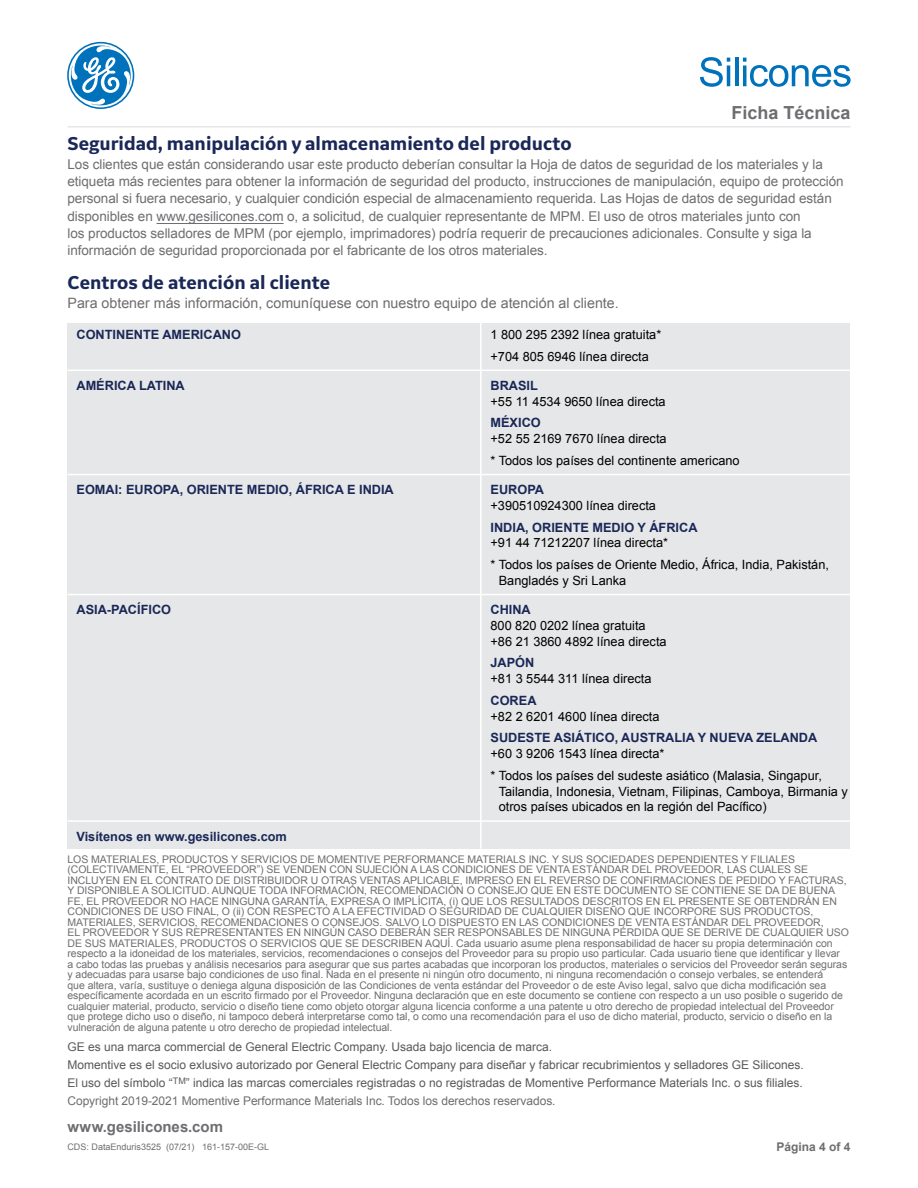
<style>
.page{position:relative;width:918px;height:1188px;background:#fff}
.page>*{position:absolute;margin:0;border:0;box-sizing:border-box;transform-origin:0 0}
.t1{font:700 19.5px "GE Inspira Sans";color:#1a2857}
.t2{font:700 18px "Arial";color:#6d6e71}
.t3{font:700 15px "Arial";color:#6d6e71}
.t4{font:14.25px "Arial";color:#6d6d6d}
.t5{font:13.5px/17.2px "Arial";letter-spacing:-.005em;color:#6d6e71}
.t6{font:12.75px/21.8px "Arial";color:#000}
.t7{font:700 12.75px "Arial";color:#1a2857}
.t8{font:12px/18px "Arial";color:#595959}
.t9{font:700 12px "Arial";color:#6d6e71}
.t10{font:10.5px/10.5px "Arial";letter-spacing:-.005em;color:#6d6e71}
.t11{font:9px "Arial";color:#6d6e71}
.s1{color:#6d6e71}
</style>
<div class="page">
<hr style="left:68px;top:126px;width:782px;height:2px;background:#e6e7e8">
<svg style="left:67px;top:42px;width:67px;height:67px"></svg>
<svg style="left:700px;top:57px;width:30px;height:30px"></svg>
<hr style="left:727px;top:66px;width:3px;height:20px;background:#0072bc">
<hr style="left:735px;top:58px;width:3px;height:28px;background:#0072bc">
<svg style="left:743px;top:58px;width:108px;height:29px"></svg>
<hr style="left:157px;top:223px;width:127px;height:1px;background:#6d6e71">
<div style="left:68px;top:323px;width:782px;height:526px;background:#e6e7e8"></div>
<hr style="left:68px;top:370px;width:782px;height:1px;background:#fff">
<hr style="left:68px;top:474px;width:782px;height:1px;background:#fff">
<hr style="left:68px;top:594px;width:782px;height:1px;background:#fff">
<hr style="left:68px;top:820px;width:782px;height:2px;background:#fff">
<hr style="left:480px;top:322px;width:2px;height:527px;background:#fff">
<h2 class="t2" style="left:731px;top:101px;width:121px">Ficha Técnica</h2>
<h1 class="t1" style="left:68px;top:131px;width:506px">Seguridad, manipulación y almacenamiento del producto</h1>
<p class="t5" style="left:68px;top:156px;width:778px">Los clientes que están considerando usar este producto deberían consultar la Hoja de datos de seguridad de los materiales y la etiqueta más recientes para obtener la información de seguridad del producto, instrucciones de manipulación, equipo de protección personal si fuera necesario, y cualquier condición especial de almacenamiento requerida. Las Hojas de datos de seguridad están disponibles en www.gesilicones.com o, a solicitud, de cualquier representante de MPM. El uso de otros materiales junto con<br>los productos selladores de MPM (por ejemplo, imprimadores) podría requerir de precauciones adicionales. Consulte y siga la información de seguridad proporcionada por el fabricante de los otros materiales.</p>
<h1 class="t1" style="left:68px;top:270px;width:264px">Centros de atención al cliente</h1>
<h3 class="t4" style="left:68px;top:294px;width:553px">Para obtener más información, comuníquese con nuestro equipo de atención al cliente.</h3>
<p class="t7" style="left:76px;top:326px;width:166px">CONTINENTE AMERICANO</p>
<p class="t6" style="left:491px;top:324px;width:172px">1 800 295 2392 línea gratuita* +704 805 6946 línea directa</p>
<p class="t7" style="left:76px;top:377px;width:110px">AMÉRICA LATINA</p>
<p class="t7" style="left:491px;top:377px;width:49px">BRASIL</p>
<p class="t6" style="left:491px;top:390px;width:177px">+55 11 4534 9650 línea directa</p>
<p class="t7" style="left:491px;top:414px;width:52px">MÉXICO</p>
<p class="t6" style="left:491px;top:428px;width:251px">+52 55 2169 7670 línea directa<br>* Todos los países del continente americano</p>
<p class="t7" style="left:76px;top:481px;width:319px">EOMAI: EUROPA, ORIENTE MEDIO, ÁFRICA E INDIA</p>
<p class="t7" style="left:491px;top:481px;width:55px">EUROPA</p>
<p class="t6" style="left:491px;top:495px;width:167px">+390510924300 línea directa</p>
<p class="t7" style="left:491px;top:519px;width:209px">INDIA, ORIENTE MEDIO Y ÁFRICA</p>
<p class="t6" style="left:491px;top:532px;width:340px">+91 44 71212207 línea directa*<br>* Todos los países de Oriente Medio, África, India, Pakistán,</p>
<p class="t6" style="left:499px;top:570px;width:129px">Bangladés y Sri Lanka</p>
<p class="t7" style="left:76px;top:601px;width:96px">ASIA-PACÍFICO</p>
<p class="t7" style="left:491px;top:601px;width:42px">CHINA</p>
<p class="t6" style="left:491px;top:618px;width:178px;line-height:15.8px">800 820 0202 línea gratuita +86 21 3860 4892 línea directa</p>
<p class="t7" style="left:491px;top:654px;width:45px">JAPÓN</p>
<p class="t6" style="left:491px;top:668px;width:163px">+81 3 5544 311 línea directa</p>
<p class="t7" style="left:491px;top:692px;width:48px">COREA</p>
<p class="t6" style="left:491px;top:705px;width:171px">+82 2 6201 4600 línea directa</p>
<p class="t7" style="left:491px;top:729px;width:328px">SUDESTE ASIÁTICO, AUSTRALIA Y NUEVA ZELANDA</p>
<p class="t6" style="left:491px;top:743px;width:333px">+60 3 9206 1543 línea directa*<br>* Todos los países del sudeste asiático (Malasia, Singapur,</p>
<p class="t6" style="left:499px;top:783px;width:351px;line-height:15.8px">Tailandia, Indonesia, Vietnam, Filipinas, Camboya, Birmania y otros países ubicados en la región del Pacífico)</p>
<p class="t7" style="left:76px;top:828px;width:212px">Visítenos en www.gesilicones.com</p>
<p class="t10" style="left:68px;top:854px;width:783px">LOS MATERIALES, PRODUCTOS Y SERVICIOS DE MOMENTIVE PERFORMANCE MATERIALS INC. Y SUS SOCIEDADES DEPENDIENTES Y FILIALES (COLECTIVAMENTE, EL “PROVEEDOR”) SE VENDEN CON SUJECIÓN A LAS CONDICIONES DE VENTA ESTÁNDAR DEL PROVEEDOR, LAS CUALES SE INCLUYEN EN EL CONTRATO DE DISTRIBUIDOR U OTRAS VENTAS APLICABLE, IMPRESO EN EL REVERSO DE CONFIRMACIONES DE PEDIDO Y FACTURAS, Y DISPONIBLE A SOLICITUD. AUNQUE TODA INFORMACIÓN, RECOMENDACIÓN O CONSEJO QUE EN ESTE DOCUMENTO SE CONTIENE SE DA DE BUENA FE, EL PROVEEDOR NO HACE NINGUNA GARANTÍA, EXPRESA O IMPLÍCITA, (i) QUE LOS RESULTADOS DESCRITOS EN EL PRESENTE SE OBTENDRÁN EN CONDICIONES DE USO FINAL, O (ii) CON RESPECTO A LA EFECTIVIDAD O SEGURIDAD DE CUALQUIER DISEÑO QUE INCORPORE SUS PRODUCTOS, MATERIALES, SERVICIOS, RECOMENDACIONES O CONSEJOS. SALVO LO DISPUESTO EN LAS CONDICIONES DE VENTA ESTÁNDAR DEL PROVEEDOR,<br>EL PROVEEDOR Y SUS REPRESENTANTES EN NINGÚN CASO DEBERÁN SER RESPONSABLES DE NINGUNA PÉRDIDA QUE SE DERIVE DE CUALQUIER USO DE SUS MATERIALES, PRODUCTOS O SERVICIOS QUE SE DESCRIBEN AQUÍ. Cada usuario asume plena responsabilidad de hacer su propia determinación con respecto a la idoneidad de los materiales, servicios, recomendaciones o consejos del Proveedor para su propio uso particular. Cada usuario tiene que identificar y llevar<br>a cabo todas las pruebas y análisis necesarios para asegurar que sus partes acabadas que incorporan los productos, materiales o servicios del Proveedor serán seguras y adecuadas para usarse bajo condiciones de uso final. Nada en el presente ni ningún otro documento, ni ninguna recomendación o consejo verbales, se entenderá<br>que altera, varía, sustituye o deniega alguna disposición de las Condiciones de venta estándar del Proveedor o de este Aviso legal, salvo que dicha modificación sea específicamente acordada en un escrito firmado por el Proveedor. Ninguna declaración que en este documento se contiene con respecto a un uso posible o sugerido de cualquier material, producto, servicio o diseño tiene como objeto otorgar alguna licencia conforme a una patente u otro derecho de propiedad intelectual del Proveedor que protege dicho uso o diseño, ni tampoco deberá interpretarse como tal, o como una recomendación para el uso de dicho material, producto, servicio o diseño en la vulneración de alguna patente u otro derecho de propiedad intelectual.</p>
<p class="t8" style="left:67px;top:1038px;width:738px">GE es una marca commercial de General Electric Company. Usada bajo licencia de marca.<br>Momentive es el socio exlusivo autorizado por General Electric Company para diseñar y fabricar recubrimientos y selladores GE Silicones.<br>El uso del símbolo “<sup>TM</sup>” indica las marcas comerciales registradas o no registradas de Momentive Performance Materials Inc. o sus filiales.<br><span class="s1">Copyright 2019-2021 Momentive Performance Materials Inc. Todos los derechos reservados.</span></p>
<h3 class="t3" style="left:68px;top:1117px;width:157px">www.gesilicones.com</h3>
<p class="t11" style="left:68px;top:1140px;width:203px">CDS: DataEnduris3525 (07/21) 161-157-00E-GL</p>
<p class="t9" style="left:776px;top:1139px;width:76px">Página 4 of 4</p>
</div>
